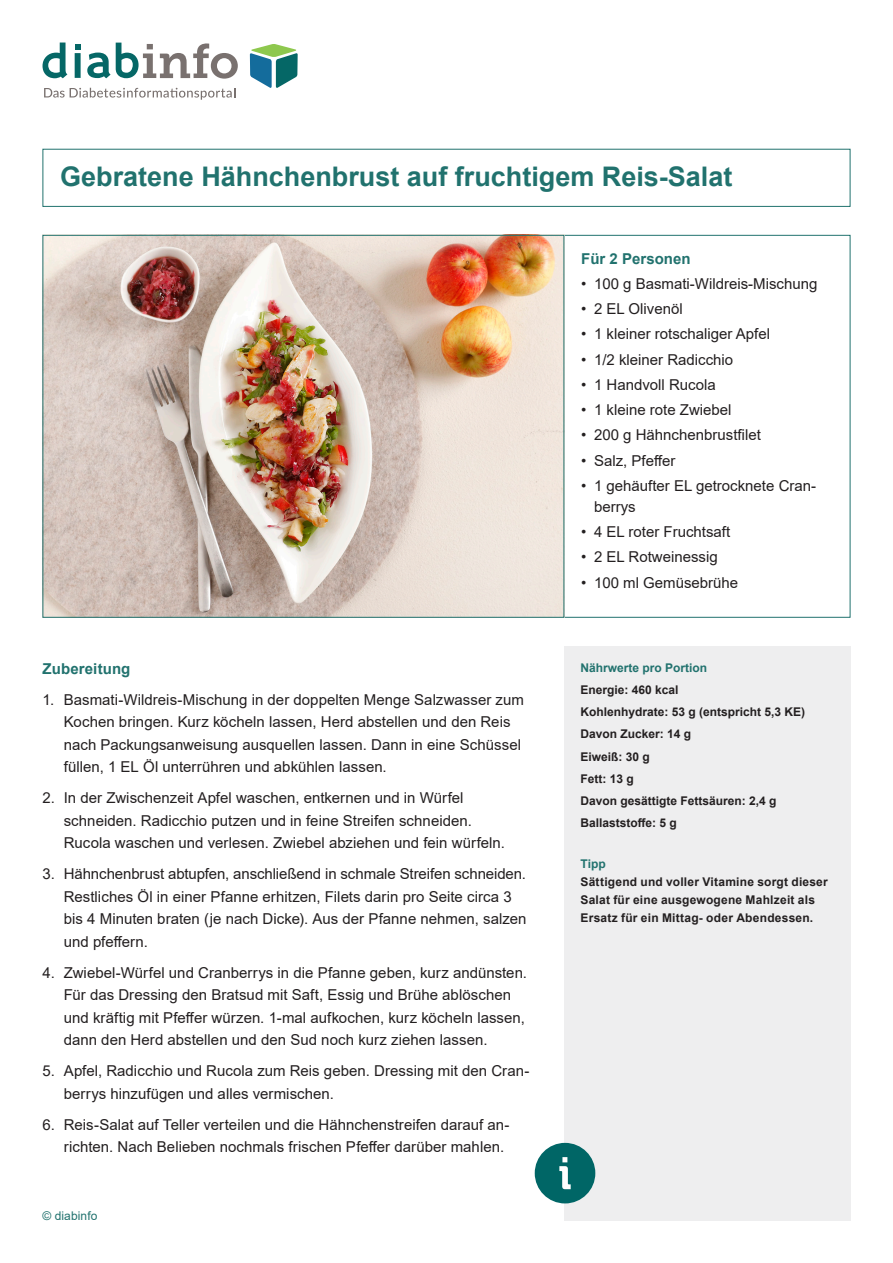
<style>
.page{position:relative;width:893px;height:1263px;background:#fff}
.page>*{position:absolute;margin:0;border:0;box-sizing:border-box;transform-origin:0 0}
.t1{font:700 27px "Arial";color:#21726e}
.t2{font:15px/22.5px "Arial";color:#231f20}
.t3{font:700 15px "Arial";letter-spacing:.005em;color:#21726e}
.t4{font:700 12px "Arial";color:#231f20}
.t5{font:700 12px/18px "Arial";letter-spacing:.02em;color:#231f20}
.t6{font:700 12px "Arial";color:#21726e}
.t7{font:12px "Arial";letter-spacing:.01em;color:#21726e}
</style>
<div class="page">
<svg style="left:250px;top:44px;width:48px;height:44px"></svg>
<svg style="left:43px;top:43px;width:24px;height:35px"></svg>
<svg style="left:87px;top:43px;width:151px;height:36px"></svg>
<svg style="left:75px;top:44px;width:6px;height:34px"></svg>
<svg style="left:44px;top:88px;width:191px;height:12px"></svg>
<div style="left:43px;top:149px;width:807px;height:58px;border:1px solid #21726e"></div>
<div style="left:564px;top:235px;width:286px;height:383px;border:1px solid #21726e"></div>
<div style="left:564px;top:646px;width:286px;height:574px;background:#eeeeef"></div>
<div style="left:535px;top:1143px;width:60px;height:60px;background:#066;border-radius:50%"></div>
<svg style="left:559px;top:1157px;width:12px;height:32px"></svg>
<img style="left:45px;top:237px;width:517px;height:379px">
<p class="t1" style="left:60px;top:158px;width:674px">Gebratene Hähnchenbrust auf fruchtigem Reis-Salat</p>
<p class="t3" style="left:43px;top:658px;width:89px">Zubereitung</p>
<p class="t2" style="left:64px;top:688px;width:462px;text-indent:-21px">1. Basmati-Wildreis-Mischung in der doppelten Menge Salzwasser zum Kochen bringen. Kurz köcheln lassen, Herd abstellen und den Reis nach Packungsanweisung ausquellen lassen. Dann in eine Schüssel füllen, 1 EL Öl unterrühren und abkühlen lassen.</p>
<p class="t2" style="left:64px;top:787px;width:443px;text-indent:-21px">2. In der Zwischenzeit Apfel waschen, entkernen und in Würfel schneiden. Radicchio putzen und in feine Streifen schneiden.<br>Rucola waschen und verlesen. Zwiebel abziehen und fein würfeln.</p>
<p class="t2" style="left:64px;top:863px;width:464px;text-indent:-21px">3. Hähnchenbrust abtupfen, anschließend in schmale Streifen schneiden.<br>Restliches Öl in einer Pfanne erhitzen, Filets darin pro Seite circa 3 bis 4 Minuten braten (je nach Dicke). Aus der Pfanne nehmen, salzen und pfeffern.</p>
<p class="t2" style="left:64px;top:961px;width:465px;text-indent:-21px">4. Zwiebel-Würfel und Cranberrys in die Pfanne geben, kurz andünsten.<br>Für das Dressing den Bratsud mit Saft, Essig und Brühe ablöschen und kräftig mit Pfeffer würzen. 1-mal aufkochen, kurz köcheln lassen, dann den Herd abstellen und den Sud noch kurz ziehen lassen.</p>
<p class="t2" style="left:64px;top:1060px;width:467px;text-indent:-21px">5. Apfel, Radicchio und Rucola zum Reis geben. Dressing mit den Cran&shy;berrys hinzufügen und alles vermischen.</p>
<p class="t2" style="left:64px;top:1113px;width:447px;text-indent:-21px">6. Reis-Salat auf Teller verteilen und die Hähnchenstreifen darauf an&shy;richten. Nach Belieben nochmals frischen Pfeffer darüber mahlen.</p>
<p class="t7" style="left:43px;top:1208px;width:56px">© diabinfo</p>
<p class="t3" style="left:581px;top:248px;width:111px">Für 2 Personen</p>
<p class="t2" style="left:581px;top:272px;width:238px">• 100 g Basmati-Wildreis-Mischung</p>
<p class="t2" style="left:581px;top:297px;width:103px">• 2 EL Olivenöl</p>
<p class="t2" style="left:581px;top:323px;width:190px">• 1 kleiner rotschaliger Apfel</p>
<p class="t2" style="left:581px;top:348px;width:153px">• 1/2 kleiner Radicchio</p>
<p class="t2" style="left:581px;top:373px;width:136px">• 1 Handvoll Rucola</p>
<p class="t2" style="left:581px;top:398px;width:152px">• 1 kleine rote Zwiebel</p>
<p class="t2" style="left:581px;top:424px;width:181px">• 200 g Hähnchenbrustfilet</p>
<p class="t2" style="left:581px;top:449px;width:96px">• Salz, Pfeffer</p>
<p class="t2" style="left:594px;top:475px;width:224px;line-height:21px;text-indent:-13px">• 1 gehäufter EL getrocknete Cran&shy;berrys</p>
<p class="t2" style="left:581px;top:521px;width:150px">• 4 EL roter Fruchtsaft</p>
<p class="t2" style="left:581px;top:546px;width:138px">• 2 EL Rotweinessig</p>
<p class="t2" style="left:581px;top:571px;width:158px">• 100 ml Gemüsebrühe</p>
<p class="t6" style="left:581px;top:659px;width:128px">Nährwerte pro Portion</p>
<p class="t4" style="left:581px;top:681px;width:100px">Energie: 460 kcal</p>
<p class="t4" style="left:581px;top:703px;width:226px">Kohlenhydrate: 53 g (entspricht 5,3 KE)</p>
<p class="t4" style="left:581px;top:726px;width:112px">Davon Zucker: 14 g</p>
<p class="t4" style="left:581px;top:748px;width:71px">Eiweiß: 30 g</p>
<p class="t4" style="left:581px;top:770px;width:55px">Fett: 13 g</p>
<p class="t4" style="left:581px;top:792px;width:198px">Davon gesättigte Fettsäuren: 2,4 g</p>
<p class="t4" style="left:581px;top:815px;width:98px">Ballaststoffe: 5 g</p>
<p class="t6" style="left:581px;top:855px;width:27px">Tipp</p>
<p class="t5" style="left:581px;top:872px;width:249px">Sättigend und voller Vitamine sorgt dieser<br>Salat für eine ausgewogene Mahlzeit als<br>Ersatz für ein Mittag- oder Abendessen.</p>
</div>
